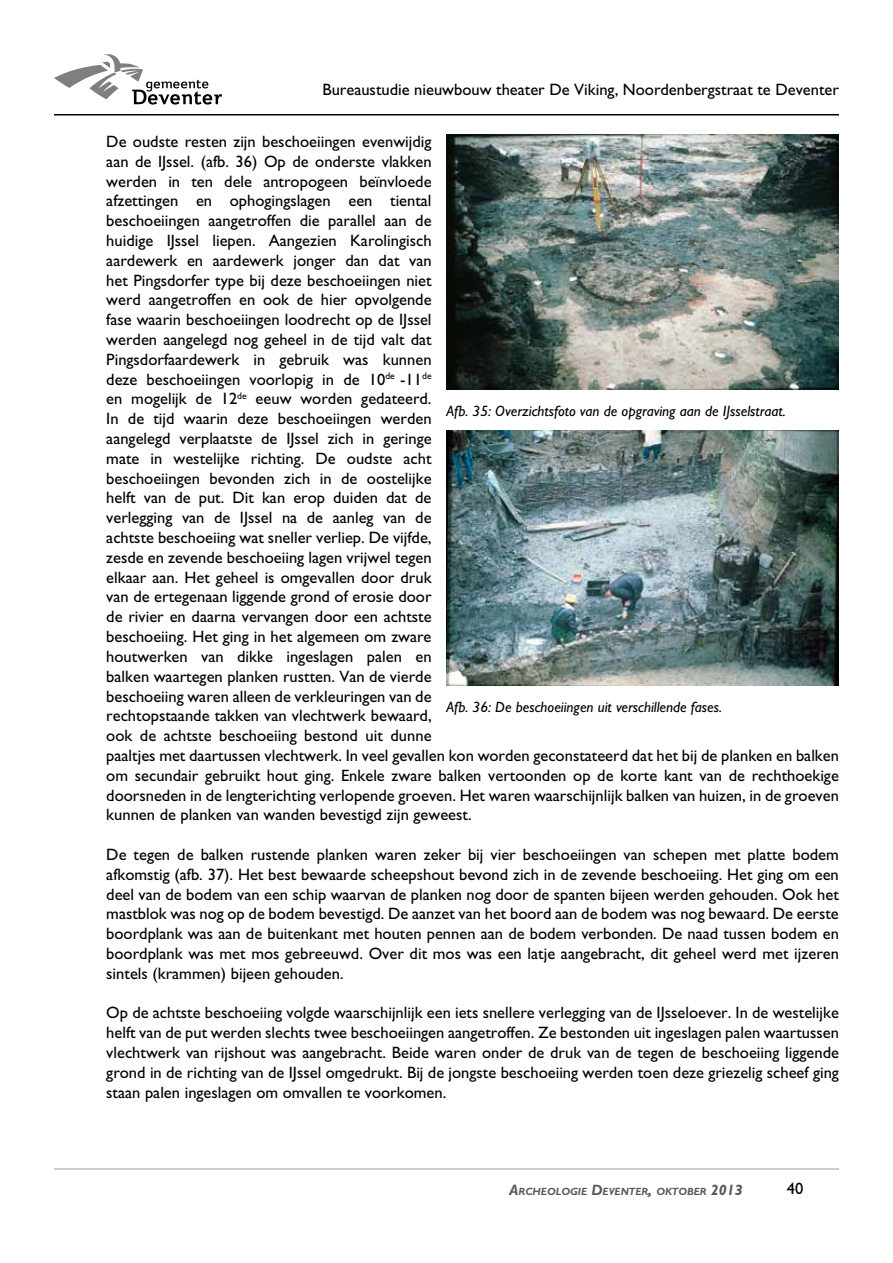
<style>
.page{position:relative;width:893px;height:1263px;background:#fff}
.page>*{position:absolute;margin:0;border:0;box-sizing:border-box;transform-origin:0 0}
.t1{font:16.5px/19.8px "Gill Sans";color:#000;text-align:justify}
.t2{font:italic 15px "Gill Sans";color:#000}
.t3{font:italic 700 10.5px "Gill Sans";color:#58585a}
.s1{font-size:15px}
</style>
<div class="page">
<hr style="left:54px;top:114px;width:785px;height:1px;background:#000">
<hr style="left:54px;top:1168px;width:785px;height:1px;background:#9c9e9f">
<svg style="left:54px;top:54px;width:168px;height:51px"></svg>
<img style="left:446px;top:135px;width:393px;height:255px">
<img style="left:446px;top:431px;width:393px;height:255px">
<p class="t1" style="left:322px;top:80px;width:518px">Bureaustudie nieuwbouw theater De Viking, Noordenbergstraat te Deventer</p>
<p class="t1" style="left:106px;top:132px;width:734px;text-align:left">De oudste resten zijn beschoeiingen evenwijdig<br>aan de IJssel. (afb. 36) Op de onderste vlakken<br>werden in ten dele antropogeen beïnvloede<br>afzettingen en ophogingslagen een tiental<br>beschoeiingen aangetroffen die parallel aan de<br>huidige IJssel liepen. Aangezien Karolingisch<br>aardewerk en aardewerk jonger dan dat van<br>het Pingsdorfer type bij deze beschoeiingen niet<br>werd aangetroffen en ook de hier opvolgende<br>fase waarin beschoeiingen loodrecht op de IJssel<br>werden aangelegd nog geheel in de tijd valt dat<br>Pingsdorfaardewerk in gebruik was kunnen<br>deze beschoeiingen voorlopig in de 10<sup>de</sup> -11<sup>de<br></sup>en mogelijk de 12<sup>de</sup> eeuw worden gedateerd.<br>In de tijd waarin deze beschoeiingen werden<br>aangelegd verplaatste de IJssel zich in geringe<br>mate in westelijke richting. De oudste acht<br>beschoeiingen bevonden zich in de oostelijke<br>helft van de put. Dit kan erop duiden dat de<br>verlegging van de IJssel na de aanleg van de<br>achtste beschoeiing wat sneller verliep. De vijfde,<br>zesde en zevende beschoeiing lagen vrijwel tegen<br>elkaar aan. Het geheel is omgevallen door druk<br>van de ertegenaan liggende grond of erosie door<br>de rivier en daarna vervangen door een achtste<br>beschoeiing. Het ging in het algemeen om zware<br>houtwerken van dikke ingeslagen palen en<br>balken waartegen planken rustten. Van de vierde<br>beschoeiing waren alleen de verkleuringen van de<br>rechtopstaande takken van vlechtwerk bewaard,<br>ook de achtste beschoeiing bestond uit dunne<br>paaltjes met daartussen vlechtwerk. In veel gevallen kon worden geconstateerd dat het bij de planken en balken om secundair gebruikt hout ging. Enkele zware balken vertoonden op de korte kant van de rechthoekige doorsneden in de lengterichting verlopende groeven. Het waren waarschijnlijk balken van huizen, in de groeven kunnen de planken van wanden bevestigd zijn geweest.</p>
<p class="t1" style="left:106px;top:844px;width:734px">De tegen de balken rustende planken waren zeker bij vier beschoeiingen van schepen met platte bodem afkomstig (afb. 37). Het best bewaarde scheepshout bevond zich in de zevende beschoeiing. Het ging om een deel van de bodem van een schip waarvan de planken nog door de spanten bijeen werden gehouden. Ook het mastblok was nog op de bodem bevestigd. De aanzet van het boord aan de bodem was nog bewaard. De eerste boordplank was aan de buitenkant met houten pennen aan de bodem verbonden. De naad tussen bodem en boordplank was met mos gebreeuwd. Over dit mos was een latje aangebracht, dit geheel werd met ijzeren sintels (krammen) bijeen gehouden.</p>
<p class="t1" style="left:106px;top:1003px;width:734px">Op de achtste beschoeiing volgde waarschijnlijk een iets snellere verlegging van de IJsseloever. In de westelijke helft van de put werden slechts twee beschoeiingen aangetroffen. Ze bestonden uit ingeslagen palen waartussen vlechtwerk van rijshout was aangebracht. Beide waren onder de druk van de tegen de beschoeiing liggende grond in de richting van de IJssel omgedrukt. Bij de jongste beschoeiing werden toen deze griezelig scheef ging staan palen ingeslagen om omvallen te voorkomen.</p>
<p class="t2" style="left:446px;top:402px;width:341px">Afb. 35: Overzichtsfoto van de opgraving aan de IJsselstraat.</p>
<p class="t2" style="left:446px;top:698px;width:277px">Afb. 36: De beschoeiingen uit verschillende fases.</p>
<p class="t3" style="left:509px;top:1185px;width:235px"><span class="s1">A</span>RCHEOLOGIE <span class="s1">D</span>EVENTER<span class="s1">,</span> OKTOBER <span class="s1">2013</span></p>
<p class="t1" style="left:787px;top:1179px;width:18px">40</p>
</div>
